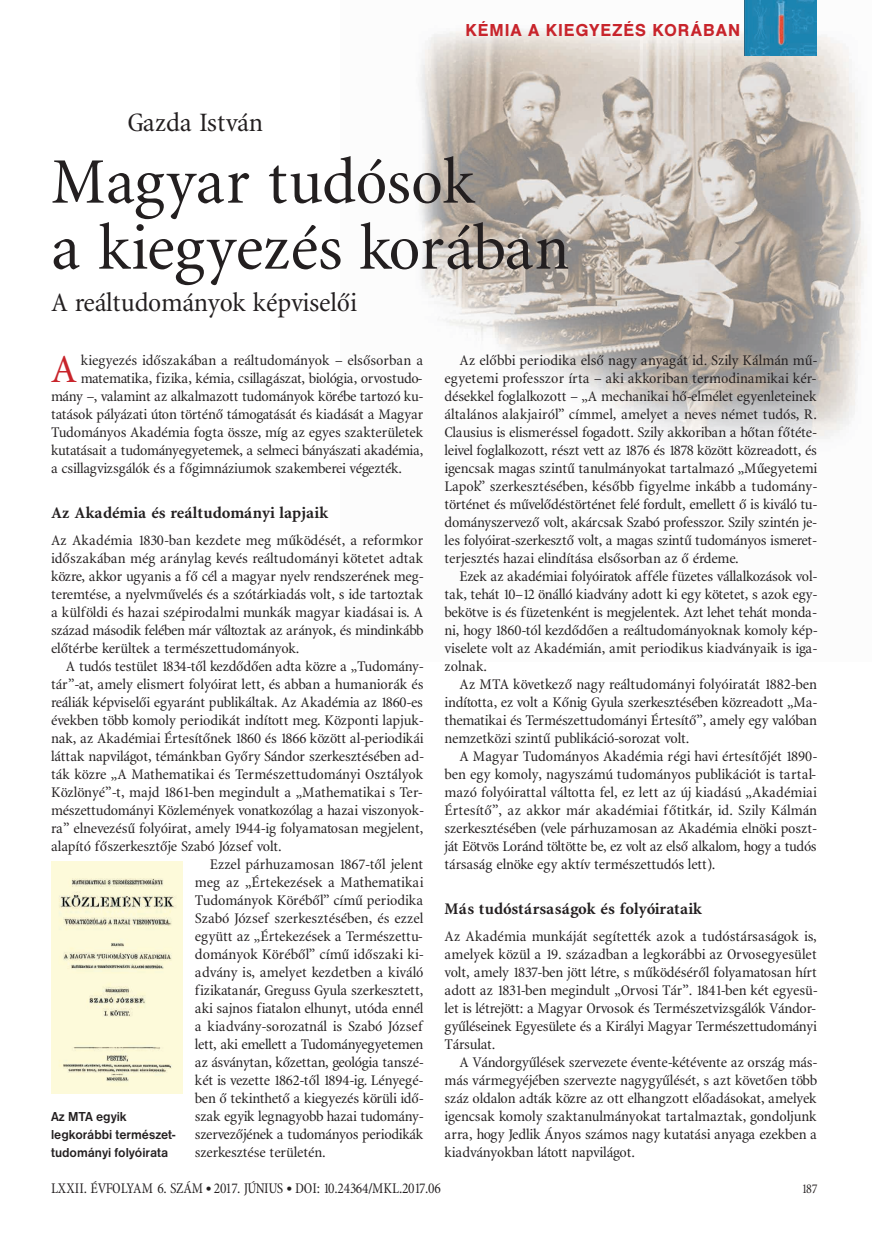
<style>
.page{position:relative;width:872px;height:1233px;background:#fff}
.page>*{position:absolute;margin:0;border:0;box-sizing:border-box;transform-origin:0 0}
.t1{font:66px/66px "Minion Cn PFL";color:#231f20;scale:1.1 1}
.t2{font:40.5px "Minion Cn PFL";color:#c8242b;scale:1.15 1}
.t3{font:27px "Minion Cn PFL";color:#231f20;scale:1.1 1}
.t4{font:500 18px "Nimbus San No 5 TEE";letter-spacing:.05em;color:#c8242b}
.t5{font:700 16.5px "Minion Cn PFL";color:#231f20;scale:1.1 1}
.t6{font:15px/18px "Minion Cn PFL";color:#231f20;text-align:justify;scale:1.1 1}
.t7{font:15px "Minion Cn PFL";color:#231f20}
.t8{font:700 13.5px/18px "Nimbus San DEE";color:#231f20;scale:.95 1}
.t9{font:13.5px "Minion Cn PFL";color:#231f20}
</style>
<div class="page">
<img style="left:419px;top:0;width:448px;height:446px">
<img style="left:744px;top:0;width:72px;height:55px">
<img style="left:51px;top:862px;width:132px;height:232px">
<p class="t4" style="left:465px;top:24px;width:276px">KÉMIA A KIEGYEZÉS KORÁBAN</p>
<h3 class="t3" style="left:128px;top:112px;width:124px">Gazda István</h3>
<h1 class="t1" style="left:51px;top:155px;width:472px">Magyar tudósok<br>a kiegyezés korában</h1>
<h3 class="t3" style="left:51px;top:292px;width:279px">A reáltudományok képviselői</h3>
<h2 class="t2" style="left:51px;top:354px;width:25px">A</h2>
<p class="t6" style="left:81px;top:352px;width:313px">kiegyezés időszakában a reáltudományok – elsősorban a</p>
<p class="t6" style="left:81px;top:370px;width:312px">matematika, fizika, kémia, csillagászat, biológia, orvostudo-</p>
<p class="t6" style="left:51px;top:388px;width:340px">mány –, valamint az alkalmazott tudományok körébe tartozó ku-</p>
<p class="t6" style="left:51px;top:406px;width:340px">tatások pályázati úton történő támogatását és kiadását a Magyar</p>
<p class="t6" style="left:51px;top:424px;width:340px">Tudományos Akadémia fogta össze, míg az egyes szakterületek</p>
<p class="t6" style="left:51px;top:442px;width:340px">kutatásait a tudományegyetemek, a selmeci bányászati akadémia,</p>
<p class="t6" style="left:51px;top:460px;width:320px">a csillagvizsgálók és a főgimnáziumok szakemberei végezték.</p>
<p class="t5" style="left:51px;top:506px;width:253px">Az Akadémia és reáltudományi lapjaik</p>
<p class="t6" style="left:51px;top:532px;width:340px">Az Akadémia 1830-ban kezdete meg működését, a reformkor időszakában még aránylag kevés reáltudományi kötetet adtak közre, akkor ugyanis a fő cél a magyar nyelv rendszerének meg&shy;teremtése, a nyelvművelés és a szótárkiadás volt, s ide tartoztak a külföldi és hazai szépirodalmi munkák magyar kiadásai is. A század második felében már változtak az arányok, és mindinkább előtérbe kerültek a természettudományok.</p>
<p class="t6" style="left:66px;top:658px;width:326px">A tudós testület 1834-től kezdődően adta közre a „Tudomány-</p>
<p class="t6" style="left:51px;top:676px;width:340px">tár”-at, amely elismert folyóirat lett, és abban a humaniorák és</p>
<p class="t6" style="left:51px;top:694px;width:339px">reáliák képviselői egyaránt publikáltak. Az Akadémia az 1860-es</p>
<p class="t6" style="left:51px;top:712px;width:340px">években több komoly periodikát indított meg. Központi lapjuk-</p>
<p class="t6" style="left:51px;top:730px;width:340px">nak, az Akadémiai Értesítőnek 1860 és 1866 között al-periodikái</p>
<p class="t6" style="left:51px;top:748px;width:340px">láttak napvilágot, témánkban Győry Sándor szerkesztésében ad-</p>
<p class="t6" style="left:51px;top:766px;width:340px">ták közre „A Mathematikai és Természettudományi Osztályok</p>
<p class="t6" style="left:51px;top:784px;width:339px">Közlönyé”-t, majd 1861-ben megindult a „Mathematikai s Ter-</p>
<p class="t6" style="left:51px;top:802px;width:340px">mészettudományi Közlemények vonatkozólag a hazai viszonyok-</p>
<p class="t6" style="left:51px;top:820px;width:340px">ra” elnevezésű folyóirat, amely 1944-ig folyamatosan megjelent,</p>
<p class="t6" style="left:51px;top:838px;width:211px">alapító főszerkesztője Szabó József volt.</p>
<p class="t6" style="left:210px;top:856px;width:195px">Ezzel párhuzamosan 1867-től jelent</p>
<p class="t6" style="left:195px;top:874px;width:209px">meg az „Értekezések a Mathematikai</p>
<p class="t6" style="left:195px;top:892px;width:209px">Tudományok Köréből” című periodika</p>
<p class="t6" style="left:195px;top:910px;width:209px">Szabó József szerkesztésében, és ezzel</p>
<p class="t6" style="left:195px;top:928px;width:208px">együtt az „Értekezések a Természettu-</p>
<p class="t6" style="left:195px;top:946px;width:209px">dományok Köréből” című időszaki ki-</p>
<p class="t6" style="left:195px;top:964px;width:209px">advány is, amelyet kezdetben a kiváló</p>
<p class="t6" style="left:195px;top:982px;width:209px">fizikatanár, Greguss Gyula szerkesztett,</p>
<p class="t6" style="left:195px;top:1000px;width:209px">aki sajnos fiatalon elhunyt, utóda ennél</p>
<p class="t6" style="left:195px;top:1018px;width:209px">a kiadvány-sorozatnál is Szabó József</p>
<p class="t6" style="left:195px;top:1036px;width:209px">lett, aki emellett a Tudományegyetemen</p>
<p class="t6" style="left:195px;top:1054px;width:209px">az ásványtan, kőzettan, geológia tanszé-</p>
<p class="t6" style="left:195px;top:1072px;width:209px">két is vezette 1862-től 1894-ig. Lényegé-</p>
<p class="t6" style="left:195px;top:1090px;width:209px">ben ő tekinthető a kiegyezés körüli idő-</p>
<p class="t6" style="left:195px;top:1108px;width:209px">szak egyik legnagyobb hazai tudomány-</p>
<p class="t6" style="left:195px;top:1126px;width:209px">szervezőjének a tudományos periodikák</p>
<p class="t6" style="left:195px;top:1144px;width:120px">szerkesztése területén.</p>
<p class="t6" style="left:444px;top:352px;width:340px;text-indent:15px">Az előbbi periodika első nagy anyagát id. Szily Kálmán mű&shy;egyetemi professzor írta – aki akkoriban termodinamikai kér&shy;désekkel foglalkozott – „A mechanikai hő-elmélet egyenleteinek általános alakjairól” címmel, amelyet a neves német tudós, R.<br>Clausius is elismeréssel fogadott. Szily akkoriban a hőtan főtéte&shy;leivel foglalkozott, részt vett az 1876 és 1878 között közreadott, és igencsak magas szintű tanulmányokat tartalmazó „Műegyetemi Lapok” szerkesztésében, később figyelme inkább a tudomány&shy;történet és művelődéstörténet felé fordult, emellett ő is kiváló tu&shy;dományszervező volt, akárcsak Szabó professzor. Szily szintén je&shy;les folyóirat-szerkesztő volt, a magas szintű tudományos ismeret&shy;terjesztés hazai elindítása elsősorban az ő érdeme.</p>
<p class="t6" style="left:444px;top:568px;width:340px;text-indent:15px">Ezek az akadémiai folyóiratok afféle füzetes vállalkozások vol&shy;tak, tehát 10–12 önálló kiadvány adott ki egy kötetet, s azok egy&shy;bekötve is és füzetenként is megjelentek. Azt lehet tehát monda&shy;ni, hogy 1860-tól kezdődően a reáltudományoknak komoly kép&shy;viselete volt az Akadémián, amit periodikus kiadványaik is iga&shy;zolnak.</p>
<p class="t6" style="left:444px;top:676px;width:340px;text-indent:15px">Az MTA következő nagy reáltudományi folyóiratát 1882-ben indította, ez volt a Kőnig Gyula szerkesztésében közreadott „Ma&shy;thematikai és Természettudományi Értesítő”, amely egy valóban nemzetközi szintű publikáció-sorozat volt.</p>
<p class="t6" style="left:444px;top:748px;width:340px;text-indent:15px">A Magyar Tudományos Akadémia régi havi értesítőjét 1890- ben egy komoly, nagyszámú tudományos publikációt is tartal&shy;mazó folyóirattal váltotta fel, ez lett az új kiadású „Akadémiai Értesítő”, az akkor már akadémiai főtitkár, id. Szily Kálmán szerkesztésében (vele párhuzamosan az Akadémia elnöki poszt&shy;ját Eötvös Loránd töltötte be, ez volt az első alkalom, hogy a tudós társaság elnöke egy aktív természettudós lett).</p>
<p class="t5" style="left:444px;top:902px;width:236px">Más tudóstársaságok és folyóirataik</p>
<p class="t6" style="left:444px;top:928px;width:340px">Az Akadémia munkáját segítették azok a tudóstársaságok is, amelyek közül a 19. században a legkorábbi az Orvosegyesület volt, amely 1837-ben jött létre, s működéséről folyamatosan hírt adott az 1831-ben megindult „Orvosi Tár”. 1841-ben két egyesü&shy;let is létrejött: a Magyar Orvosok és Természetvizsgálók Vándor&shy;gyűléseinek Egyesülete és a Királyi Magyar Természettudományi Társulat.</p>
<p class="t6" style="left:444px;top:1054px;width:340px;text-indent:15px">A Vándorgyűlések szervezete évente-kétévente az ország más&shy;más vármegyéjében szervezte nagygyűlését, s azt követően több száz oldalon adták közre az ott elhangzott előadásokat, amelyek igencsak komoly szaktanulmányokat tartalmaztak, gondoljunk arra, hogy Jedlik Ányos számos nagy kutatási anyaga ezekben a kiadványokban látott napvilágot.</p>
<p class="t8" style="left:51px;top:1108px;width:132px">Az MTA egyik legkorábbi természet&shy;tudományi folyóirata</p>
<p class="t7" style="left:51px;top:1182px;width:391px">LXXII. ÉVFOLYAM 6. SZÁM ● 2017. JÚNIUS ● DOI: 10.24364/MKL.2017.06</p>
<p class="t9" style="left:801px;top:1183px;width:16px">187</p>
</div>
